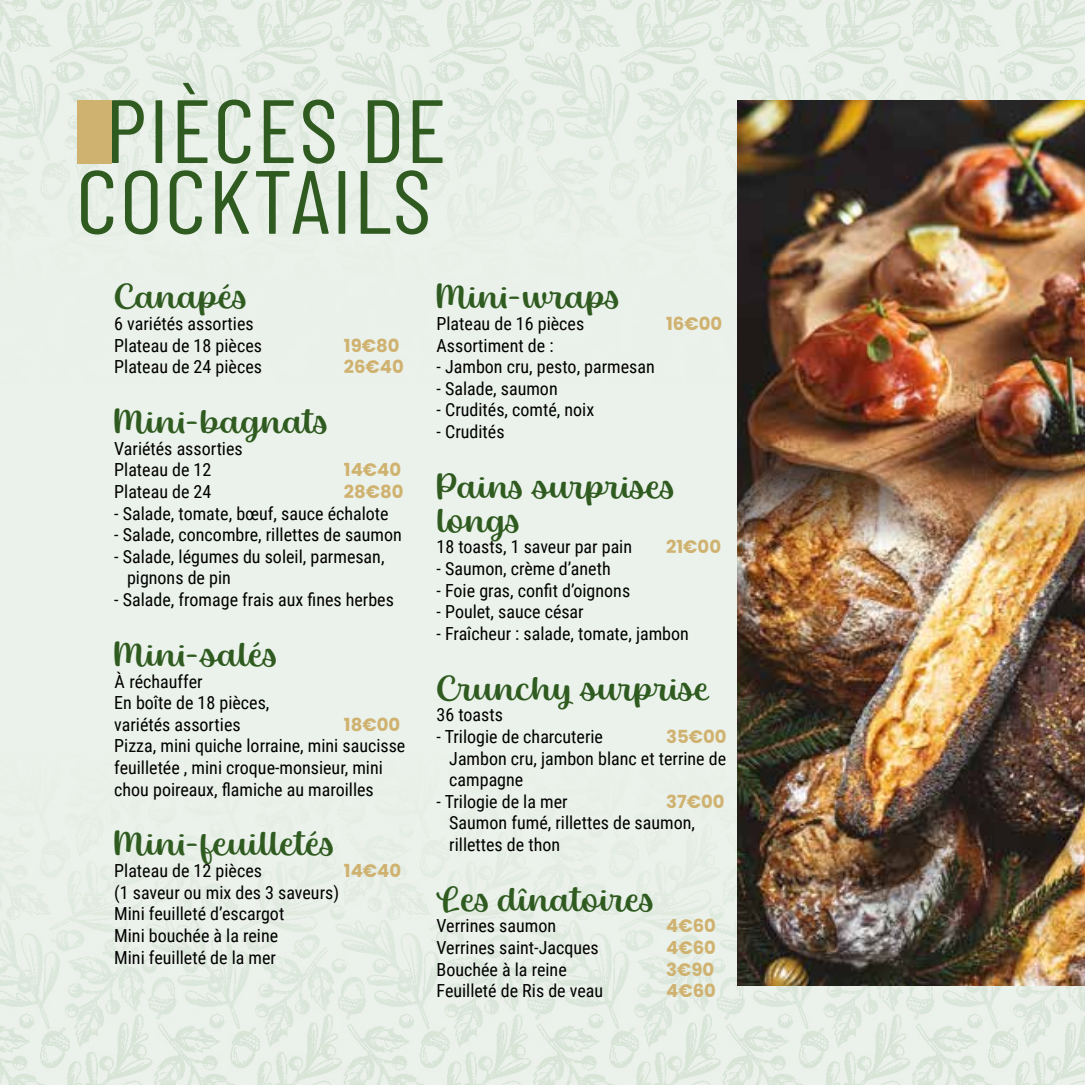
<style>
.page{position:relative;width:1085px;height:1085px;background:#fff}
.page>*{position:absolute;margin:0;border:0;box-sizing:border-box;transform-origin:0 0}
.t1{font:89.55px "Barlow Condensed";letter-spacing:.02em;color:#2f5b20;scale:1.05 1}
.t2{font:38.25px/33.8px "Baguet Script";color:#2f5b20}
.t3{font:38.25px "Baguet Script";letter-spacing:.02em;color:#2f5b20}
.t4{font:38.25px "Baguet Script";letter-spacing:.045em;color:#2f5b20}
.t5{font:18px/21.6px "Roboto Condensed";color:#000}
.t6{font:700 18px "Poppins";color:#d0b270}
</style>
<div class="page">
<div style="left:0;top:384px;width:737px;height:370px;background:#ebf2eb"></div>
<div style="left:0;top:0;width:1081px;height:384px;background:#ebf2eb"></div>
<div style="left:0;top:754px;width:1081px;height:330px;background:linear-gradient(to bottom,#eaf1ea,#e4ece3)"></div>
<img style="left:737px;top:101px;width:347px;height:361px">
<img style="left:737px;top:462px;width:347px;height:523px">
<div style="left:77px;top:101px;width:35px;height:63px;background:#d0b270"></div>
<h1 class="t1" style="left:105px;top:67px;width:326px">PIÈCES DE</h1>
<h1 class="t1" style="left:76px;top:137px;width:340px">COCKTAILS</h1>
<h2 class="t3" style="left:114px;top:272px;width:136px">Canapés</h2>
<p class="t5" style="left:114px;top:312px;width:149px">6 variétés assorties<br>Plateau de 18 pièces</p>
<p class="t6" style="left:344px;top:335px;width:57px">19€80</p>
<p class="t5" style="left:114px;top:355px;width:149px">Plateau de 24 pièces</p>
<p class="t6" style="left:344px;top:356px;width:61px">26€40</p>
<h2 class="t4" style="left:114px;top:397px;width:217px">Mini-bagnats</h2>
<p class="t5" style="left:114px;top:437px;width:130px">Variétés assorties<br>Plateau de 12</p>
<p class="t6" style="left:344px;top:459px;width:59px">14€40</p>
<p class="t5" style="left:114px;top:480px;width:99px">Plateau de 24</p>
<p class="t6" style="left:344px;top:481px;width:61px">28€80</p>
<p class="t5" style="left:114px;top:501px;width:276px">- Salade, tomate, bœuf, sauce échalote</p>
<p class="t5" style="left:114px;top:523px;width:289px">- Salade, concombre, rillettes de saumon</p>
<p class="t5" style="left:127px;top:545px;width:259px;text-indent:-13px">- Salade, légumes du soleil, parmesan, pignons de pin</p>
<p class="t5" style="left:114px;top:588px;width:281px">- Salade, fromage frais aux fines herbes</p>
<h2 class="t4" style="left:114px;top:630px;width:166px">Mini-salés</h2>
<p class="t5" style="left:114px;top:669px;width:157px">À réchauffer<br>En boîte de 18 pièces, variétés assorties</p>
<p class="t6" style="left:344px;top:714px;width:58px">18€00</p>
<p class="t5" style="left:114px;top:734px;width:292px">Pizza, mini quiche lorraine, mini saucisse feuilletée , mini croque-monsieur, mini chou poireaux, flamiche au maroilles</p>
<h2 class="t3" style="left:114px;top:819px;width:223px">Mini-feuilletés</h2>
<p class="t5" style="left:114px;top:859px;width:149px">Plateau de 12 pièces</p>
<p class="t6" style="left:344px;top:860px;width:59px">14€40</p>
<p class="t5" style="left:114px;top:880px;width:226px">(1 saveur ou mix des 3 saveurs)<br>Mini feuilleté d’escargot<br>Mini bouchée à la reine<br>Mini feuilleté de la mer</p>
<h2 class="t2" style="left:436px;top:281px;width:186px">Mini-wraps</h2>
<p class="t5" style="left:436px;top:312px;width:149px">Plateau de 16 pièces</p>
<p class="t6" style="left:666px;top:313px;width:58px">16€00</p>
<p class="t5" style="left:436px;top:333px;width:118px">Assortiment de :</p>
<p class="t5" style="left:436px;top:355px;width:220px">- Jambon cru, pesto, parmesan</p>
<p class="t5" style="left:436px;top:377px;width:123px">- Salade, saumon</p>
<p class="t5" style="left:436px;top:398px;width:159px">- Crudités, comté, noix</p>
<p class="t5" style="left:436px;top:420px;width:69px">- Crudités</p>
<h2 class="t2" style="left:436px;top:471px;width:241px">Pains surprises longs</h2>
<p class="t5" style="left:436px;top:535px;width:197px">18 toasts, 1 saveur par pain</p>
<p class="t6" style="left:666px;top:536px;width:56px">21€00</p>
<p class="t5" style="left:436px;top:557px;width:176px">- Saumon, crème d’aneth</p>
<p class="t5" style="left:436px;top:578px;width:195px">- Foie gras, confit d’oignons</p>
<p class="t5" style="left:436px;top:600px;width:149px">- Poulet, sauce césar</p>
<p class="t5" style="left:436px;top:621px;width:254px">- Fraîcheur : salade, tomate, jambon</p>
<h2 class="t2" style="left:436px;top:672px;width:275px">Crunchy surprise</h2>
<p class="t5" style="left:436px;top:703px;width:68px">36 toasts</p>
<p class="t5" style="left:436px;top:725px;width:168px">- Trilogie de charcuterie</p>
<p class="t6" style="left:666px;top:726px;width:62px">35€00</p>
<p class="t5" style="left:449px;top:746px;width:278px">Jambon cru, jambon blanc et terrine de campagne</p>
<p class="t5" style="left:436px;top:789px;width:133px">- Trilogie de la mer</p>
<p class="t6" style="left:666px;top:790px;width:60px">37€00</p>
<p class="t5" style="left:449px;top:811px;width:247px">Saumon fumé, rillettes de saumon, rillettes de thon</p>
<h2 class="t2" style="left:436px;top:883px;width:220px">Les dînatoires</h2>
<p class="t5" style="left:436px;top:914px;width:121px">Verrines saumon</p>
<p class="t6" style="left:666px;top:915px;width:51px">4€60</p>
<p class="t5" style="left:436px;top:936px;width:164px">Verrines saint-Jacques</p>
<p class="t6" style="left:666px;top:937px;width:51px">4€60</p>
<p class="t5" style="left:436px;top:957px;width:132px">Bouchée à la reine</p>
<p class="t6" style="left:666px;top:958px;width:50px">3€90</p>
<p class="t5" style="left:436px;top:979px;width:168px">Feuilleté de Ris de veau</p>
<p class="t6" style="left:666px;top:980px;width:51px">4€60</p>
</div>
